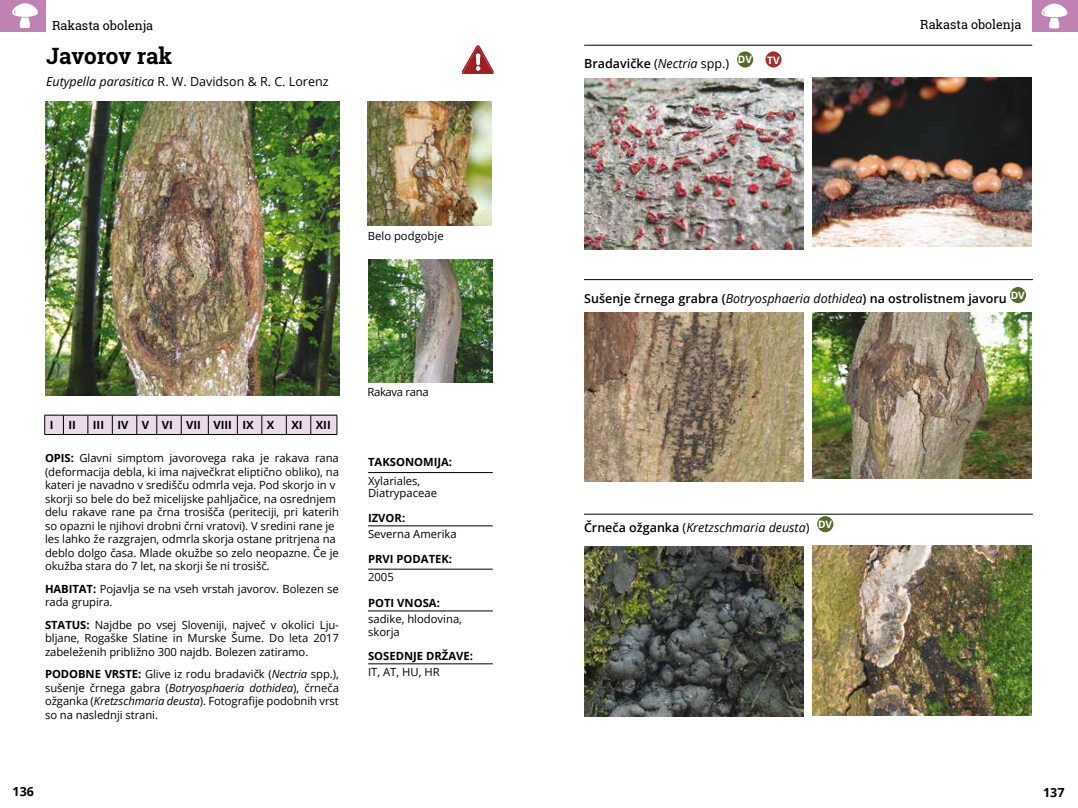
<style>
.page{position:relative;width:1078px;height:808px;background:#fff}
.page>*{position:absolute;margin:0;border:0;box-sizing:border-box;transform-origin:0 0}
.t1{font:700 22.5px "Roboto Slab";letter-spacing:-.005em;color:#000}
.t2{font:600 12.5px "Open Sans";color:#000}
.t3{font:12.5px "Open Sans";color:#000}
.t4{font:italic 12.5px "Open Sans";color:#000}
.t5{font:12.5px "Roboto Slab";color:#000}
.t6{font:700 12.5px "Open Sans";color:#000}
.t7{font:11.25px/13.5px "Open Sans";letter-spacing:-.005em;color:#000}
.t8{font:700 11.25px "Open Sans";color:#000}
.t9{font:11.25px "Open Sans";letter-spacing:-.025em;color:#000}
.t10{font:700 10.25px "Open Sans";color:#fff}
.s1{font-style:italic}
.s2{font-weight:700}
.s3{font-weight:400}
.s4{font-weight:400;font-style:italic}
.s5{font-weight:600;font-style:normal}
.s6{font-style:normal}
</style>
<div class="page">
<div style="left:737px;top:51px;width:16px;height:17px;background:#576a27;border-radius:50%"></div>
<div style="left:765px;top:51px;width:16px;height:17px;background:#a03132;border-radius:50%"></div>
<hr style="left:584px;top:45px;width:447px;height:1px;background:#000">
<div style="left:1009px;top:287px;width:16px;height:16px;background:#576a27;border-radius:50%"></div>
<hr style="left:584px;top:279px;width:448px;height:1px;background:#000">
<div style="left:817px;top:516px;width:16px;height:16px;background:#576a27;border-radius:50%"></div>
<hr style="left:584px;top:514px;width:448px;height:1px;background:#000">
<img style="left:584px;top:546px;width:219px;height:170px">
<img style="left:812px;top:546px;width:219px;height:169px">
<img style="left:584px;top:79px;width:219px;height:171px">
<img style="left:812px;top:77px;width:219px;height:170px">
<img style="left:812px;top:313px;width:219px;height:165px">
<img style="left:584px;top:312px;width:219px;height:169px">
<div style="left:0;top:0;width:46px;height:32px;background:#c082b2"></div>
<div style="left:1031px;top:0;width:46px;height:32px;background:#c082b2"></div>
<svg style="left:12px;top:3px;width:26px;height:25px"></svg>
<svg style="left:1041px;top:4px;width:26px;height:24px"></svg>
<svg style="left:44px;top:415px;width:293px;height:20px;background:#cec0cd"></svg>
<hr style="left:368px;top:472px;width:124px;height:1px;background:#000">
<hr style="left:368px;top:525px;width:124px;height:1px;background:#000">
<hr style="left:368px;top:569px;width:124px;height:1px;background:#000">
<hr style="left:368px;top:611px;width:124px;height:1px;background:#000">
<hr style="left:368px;top:663px;width:124px;height:1px;background:#000">
<img style="left:45px;top:102px;width:294px;height:294px">
<img style="left:367px;top:102px;width:124px;height:123px">
<img style="left:369px;top:259px;width:123px;height:124px">
<svg style="left:462px;top:45px;width:31px;height:28px"></svg>
<p class="t5" style="left:52px;top:17px;width:102px">Rakasta obolenja</p>
<p class="t5" style="left:919px;top:16px;width:102px">Rakasta obolenja</p>
<h1 class="t1" style="left:46px;top:40px;width:127px">Javorov rak</h1>
<p class="t3" style="left:46px;top:73px;width:284px"><span class="s1">Eutypella parasitica</span> R. W. Davidson &amp; R. C. Lorenz</p>
<p class="t7" style="left:368px;top:229px;width:77px">Belo podgobje</p>
<p class="t8" style="left:50px;top:417px;width:5px">I</p>
<p class="t8" style="left:68px;top:417px;width:9px">II</p>
<p class="t8" style="left:93px;top:417px;width:183px">III IV V VI VII VIII IX X</p>
<p class="t8" style="left:291px;top:417px;width:41px">XI XII</p>
<p class="t7" style="left:45px;top:451px;width:295px"><span class="s2">OPIS:</span> Glavni simptom javorovega raka je rakava rana (deformacija debla, ki ima največkrat eliptično obliko), na kateri je navadno v središču odmrla veja. Pod skorjo in v skorji so bele do bež micelijske pahljačice, na osrednjem delu rakave rane pa črna trosišča (periteciji, pri katerih so opazni le njihovi drobni črni vratovi). V sredini rane je les lahko že razgrajen, odmrla skorja ostane pritrjena na deblo dolgo časa. Mlade okužbe so zelo neopazne. Če je okužba stara do 7 let, na skorji še ni trosišč.</p>
<p class="t7" style="left:45px;top:582px;width:295px"><span class="s2">HABITAT:</span> Pojavlja se na vseh vrstah javorov. Bolezen se rada grupira.</p>
<p class="t7" style="left:45px;top:618px;width:295px;text-align:justify"><span class="s2">STATUS:</span> Najdbe po vsej Sloveniji, največ v okolici Lju&shy;bljane, Rogaške Slatine in Murske Šume. Do leta 2017 zabeleženih približno 300 najdb. Bolezen zatiramo.</p>
<p class="t7" style="left:45px;top:667px;width:295px;text-align:justify"><span class="s2">PODOBNE VRSTE:</span> Glive iz rodu bradavičk (<span class="s1">Nectria</span> spp.), sušenje črnega gabra (<span class="s1">Botryosphaeria dothidea</span>), črneča ožganka (<span class="s1">Kretzschmaria deusta</span>). Fotografije podobnih vrst so na naslednji strani.</p>
<p class="t9" style="left:367px;top:384px;width:63px">Rakava rana</p>
<p class="t8" style="left:368px;top:454px;width:86px">TAKSONOMIJA:</p>
<p class="t7" style="left:368px;top:474px;width:70px;line-height:12.5px">Xylariales,<br>Diatrypaceae</p>
<p class="t8" style="left:368px;top:510px;width:39px">IZVOR:</p>
<p class="t7" style="left:368px;top:527px;width:90px">Severna Amerika</p>
<p class="t8" style="left:368px;top:551px;width:86px">PRVI PODATEK:</p>
<p class="t7" style="left:368px;top:570px;width:27px">2005</p>
<p class="t8" style="left:368px;top:595px;width:73px">POTI VNOSA:</p>
<p class="t7" style="left:368px;top:612px;width:95px;line-height:12.5px">sadike, hlodovina, skorja</p>
<p class="t8" style="left:368px;top:648px;width:106px">SOSEDNJE DRŽAVE:</p>
<p class="t7" style="left:368px;top:665px;width:73px">IT, AT, HU, HR</p>
<p class="t2" style="left:584px;top:54px;width:169px">Bradavičke <span class="s3">(</span><span class="s4">Nectria</span> <span class="s3">spp.)</span> <sup>DV</sup></p>
<p class="t10" style="left:767px;top:53px;width:14px">TV</p>
<p class="t2" style="left:584px;top:290px;width:442px">Sušenje črnega grabra (<span class="s4">Botryosphaeria dothidea</span>) na ostrolistnem javoru <sup>DV</sup></p>
<p class="t4" style="left:584px;top:519px;width:249px"><span class="s5">Črneča ožganka</span> <span class="s6">(</span>Kretzschmaria deusta<span class="s6">)</span> <sup>DV</sup></p>
<p class="t6" style="left:13px;top:782px;width:23px">136</p>
<p class="t6" style="left:1042px;top:784px;width:23px">137</p>
</div>
